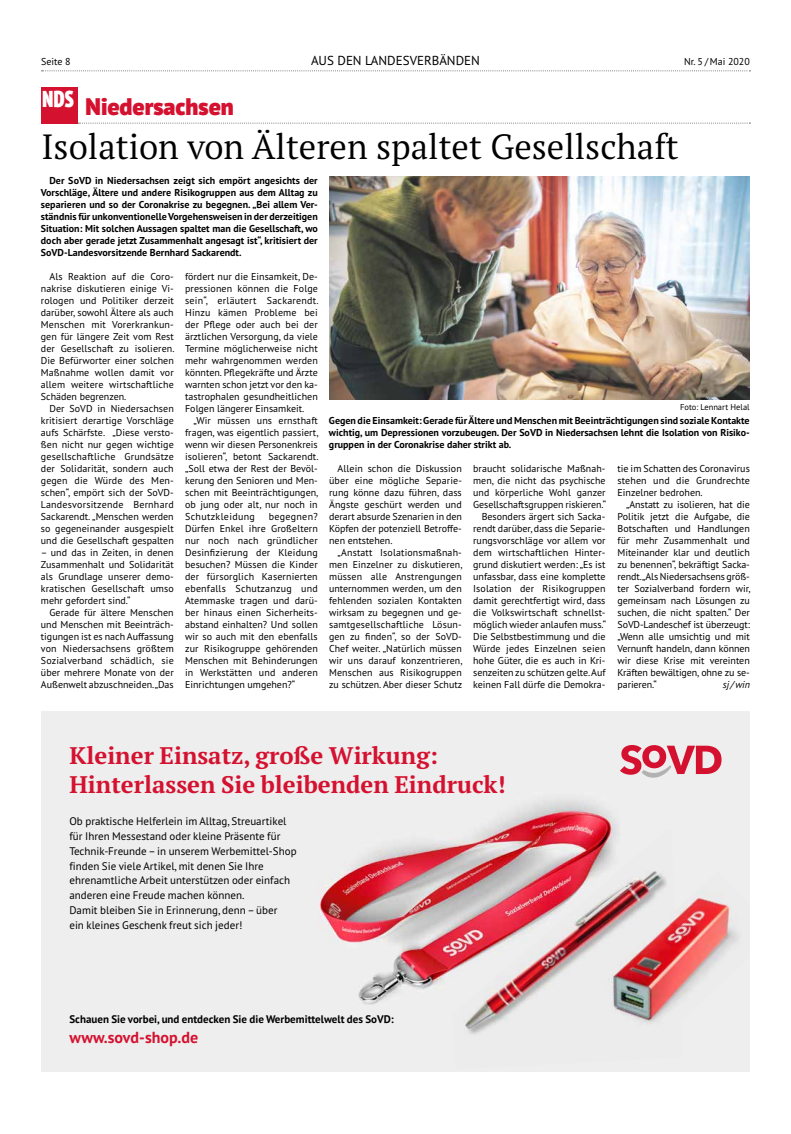
<style>
.page{position:relative;width:791px;height:1134px;background:#fff}
.page>*{position:absolute;margin:0;border:0;box-sizing:border-box;transform-origin:0 0}
.t1{font:35px "PT Serif Pro";color:#000}
.t2{font:700 24px/28.8px "PT Serif Pro";color:#d51130}
.t3{font:900 24px "PT Sans Pro";color:#d51130}
.t4{font:900 condensed 23px "PT Sans Pro";color:#fff}
.t5{font:700 16px "PT Sans Pro";color:#d51130}
.t6{font:13px "PT Sans Pro";color:#000}
.t7{font:11px/14.9px "PT Sans Pro";color:#000}
.t8{font:700 11px "PT Sans Pro";color:#000}
.t9{font:10px/12px "PT Sans Pro";color:#000;text-align:justify}
.t10{font:700 10px/12px "PT Sans Pro";color:#000;text-align:justify}
.t11{font:italic 10px "PT Sans Pro";color:#000}
.t12{font:8.5px "PT Sans Pro";color:#000}
</style>
<div class="page">
<img style="left:329px;top:176px;width:421px;height:224px">
<svg style="left:78px;top:123px;width:672px;height:1px"></svg>
<div style="left:41px;top:88px;width:36px;height:36px;background:#d51130"></div>
<div style="left:41px;top:712px;width:709px;height:360px;background:#eee"></div>
<img style="left:318px;top:800px;width:301px;height:205px">
<img style="left:452px;top:830px;width:167px;height:204px">
<img style="left:587px;top:871px;width:151px;height:163px">
<svg style="left:620px;top:745px;width:101px;height:33px"></svg>
<svg style="left:42px;top:70px;width:708px;height:1px"></svg>
<p class="t9" style="left:41px;top:55px;width:31px">Seite 8</p>
<h3 class="t6" style="left:311px;top:52px;width:170px">AUS DEN LANDESVERBÄNDEN</h3>
<p class="t9" style="left:684px;top:55px;width:67px">Nr. 5 / Mai 2020</p>
<h3 class="t4" style="left:43px;top:83px;width:33px">NDS</h3>
<h2 class="t3" style="left:86px;top:90px;width:150px">Niedersachsen</h2>
<h1 class="t1" style="left:41px;top:124px;width:639px">Isolation von Älteren spaltet Gesellschaft</h1>
<p class="t10" style="left:41px;top:174px;width:279px;text-indent:8px">Der SoVD in Niedersachsen zeigt sich empört angesichts der Vorschläge, Ältere und andere Risikogruppen aus dem Alltag zu separieren und so der Coronakrise zu begegnen. „Bei allem Ver&shy;ständnis für unkonventionelle Vorgehensweisen in der derzeitigen Situation: Mit solchen Aussagen spaltet man die Gesellschaft, wo doch aber gerade jetzt Zusammenhalt angesagt ist“, kritisiert der SoVD-Landesvorsitzende Bernhard Sackarendt.</p>
<p class="t9" style="left:41px;top:270px;width:135px;text-indent:8px">Als Reaktion auf die Coro&shy;nakrise diskutieren einige Vi&shy;rologen und Politiker derzeit darüber, sowohl Ältere als auch Menschen mit Vorerkrankun&shy;gen für längere Zeit vom Rest der Gesellschaft zu isolieren.<br>Die Befürworter einer solchen Maßnahme wollen damit vor allem weitere wirtschaftliche Schäden begrenzen.</p>
<p class="t9" style="left:41px;top:402px;width:134px;text-indent:8px">Der SoVD in Niedersachsen kritisiert derartige Vorschläge aufs Schärfste. „Diese versto&shy;ßen nicht nur gegen wichtige gesellschaftliche Grundsätze der Solidarität, sondern auch gegen die Würde des Men&shy;schen“, empört sich der SoVD-Landesvorsitzende Bernhard Sackarendt. „Menschen werden so gegeneinander ausgespielt und die Gesellschaft gespalten</p>
<p class="t9" style="left:41px;top:546px;width:134px">– und das in Zeiten, in denen Zusammenhalt und Solidarität als Grundlage unserer demo&shy;kratischen Gesellschaft umso mehr gefordert sind.“</p>
<p class="t9" style="left:41px;top:606px;width:134px;text-indent:8px">Gerade für ältere Menschen und Menschen mit Beeinträch&shy;tigungen ist es nach Auffassung von Niedersachsens größtem Sozialverband schädlich, sie über mehrere Monate von der Außenwelt abzuschneiden.„Das</p>
<p class="t9" style="left:185px;top:270px;width:135px">fördert nur die Einsamkeit, De&shy;pressionen können die Folge sein“, erläutert Sackarendt.<br>Hinzu kämen Probleme bei der Pflege oder auch bei der ärztlichen Versorgung, da viele Termine möglicherweise nicht mehr wahrgenommen werden könnten. Pflegekräfte und Ärzte warnten schon jetzt vor den ka&shy;tastrophalen gesundheitlichen Folgen längerer Einsamkeit.</p>
<p class="t9" style="left:185px;top:414px;width:135px;text-indent:8px">„Wir müssen uns ernsthaft fragen, was eigentlich passiert, wenn wir diesen Personenkreis isolieren“, betont Sackarendt. „Soll etwa der Rest der Bevöl&shy;kerung den Senioren und Men&shy;schen mit Beeinträchtigungen, ob jung oder alt, nur noch in Schutzkleidung</p>
<p class="t9" style="left:185px;top:510px;width:134px;text-indent:84px">begegnen?<br>Dürfen Enkel ihre Großeltern nur noch nach gründlicher Desinfizierung der Kleidung besuchen? Müssen die Kinder der fürsorglich Kasernierten ebenfalls Schutzanzug und Atemmaske tragen und darü&shy;ber hinaus einen Sicherheits&shy;abstand einhalten? Und sollen wir so auch mit den ebenfalls zur Risikogruppe gehörenden Menschen mit Behinderungen in Werkstätten und anderen Einrichtungen umgehen?“</p>
<p class="t12" style="left:680px;top:401px;width:71px">Foto: Lennart Helal</p>
<p class="t10" style="left:329px;top:414px;width:422px">Gegen die Einsamkeit: Gerade für Ältere und Menschen mit Beeinträchtigungen sind soziale Kontakte wichtig, um Depressionen vorzubeugen. Der SoVD in Niedersachsen lehnt die Isolation von Risiko&shy;gruppen in der Coronakrise daher strikt ab.</p>
<p class="t9" style="left:329px;top:462px;width:134px;text-indent:8px">Allein schon die Diskussion über eine mögliche Separie&shy;rung könne dazu führen, dass Ängste geschürt werden und derart absurde Szenarien in den Köpfen der potenziell Betroffe&shy;nen entstehen.</p>
<p class="t9" style="left:329px;top:546px;width:135px;text-indent:9px">„Anstatt Isolationsmaßnah&shy;men Einzelner zu diskutieren, müssen alle Anstrengungen unternommen werden, um den fehlenden sozialen Kontakten wirksam zu begegnen und ge&shy;samtgesellschaftliche Lösun&shy;gen zu finden“, so der SoVD-Chef weiter. „Natürlich müssen wir uns darauf konzentrieren, Menschen aus Risikogruppen zu schützen. Aber dieser Schutz</p>
<p class="t9" style="left:473px;top:462px;width:135px;text-align:right">braucht solidarische Maßnah&shy;men, die nicht das psychische und körperliche Wohl ganzer<br>Gesellschaftsgruppen riskieren.“<br>Besonders ärgert sich Sacka&shy;rendt darüber, dass die Separie&shy;rungsvorschläge vor allem vor dem wirtschaftlichen Hinter&shy;grund diskutiert werden: „Es ist unfassbar, dass eine komplette<br>Isolation der Risikogruppen damit gerechtfertigt wird, dass die Volkswirtschaft schnellst&shy;möglich wieder anlaufen muss.“<br>Die Selbstbestimmung und die<br>Würde jedes Einzelnen seien hohe Güter, die es auch in Kri&shy;senzeiten zu schützen gelte. Auf keinen Fall dürfe die Demokra-</p>
<p class="t9" style="left:617px;top:462px;width:134px">tie im Schatten des Coronavirus stehen und die Grundrechte Einzelner bedrohen.</p>
<p class="t9" style="left:617px;top:498px;width:135px;text-indent:8px">„Anstatt zu isolieren, hat die Politik jetzt die Aufgabe, die Botschaften und Handlungen für mehr Zusammenhalt und Miteinander klar und deutlich zu benennen“, bekräftigt Sacka&shy;rendt.„Als Niedersachsens größ&shy;ter Sozialverband fordern wir, gemeinsam nach Lösungen zu suchen, die nicht spalten.“ Der SoVD-Landeschef ist überzeugt: „Wenn alle umsichtig und mit Vernunft handeln, dann können wir diese Krise mit vereinten Kräften bewältigen, ohne zu se&shy;parieren.“</p>
<p class="t11" style="left:723px;top:678px;width:29px">sj / win</p>
<h2 class="t2" style="left:69px;top:741px;width:438px">Kleiner Einsatz, große Wirkung:<br>Hinterlassen Sie bleibenden Eindruck!</h2>
<p class="t7" style="left:69px;top:813px;width:229px">Ob praktische Helferlein im Alltag, Streuartikel für Ihren Messestand oder kleine Präsente für Technik-Freunde – in unserem Werbemittel-Shop finden Sie viele Artikel, mit denen Sie Ihre ehrenamtliche Arbeit unterstützen oder einfach anderen eine Freude machen können.<br>Damit bleiben Sie in Erinnerung, denn – über<br>ein kleines Geschenk freut sich jeder!</p>
<p class="t8" style="left:69px;top:1012px;width:326px">Schauen Sie vorbei, und entdecken Sie die Werbemittelwelt des SoVD:</p>
<h3 class="t5" style="left:69px;top:1027px;width:130px">www.sovd-shop.de</h3>
</div>
